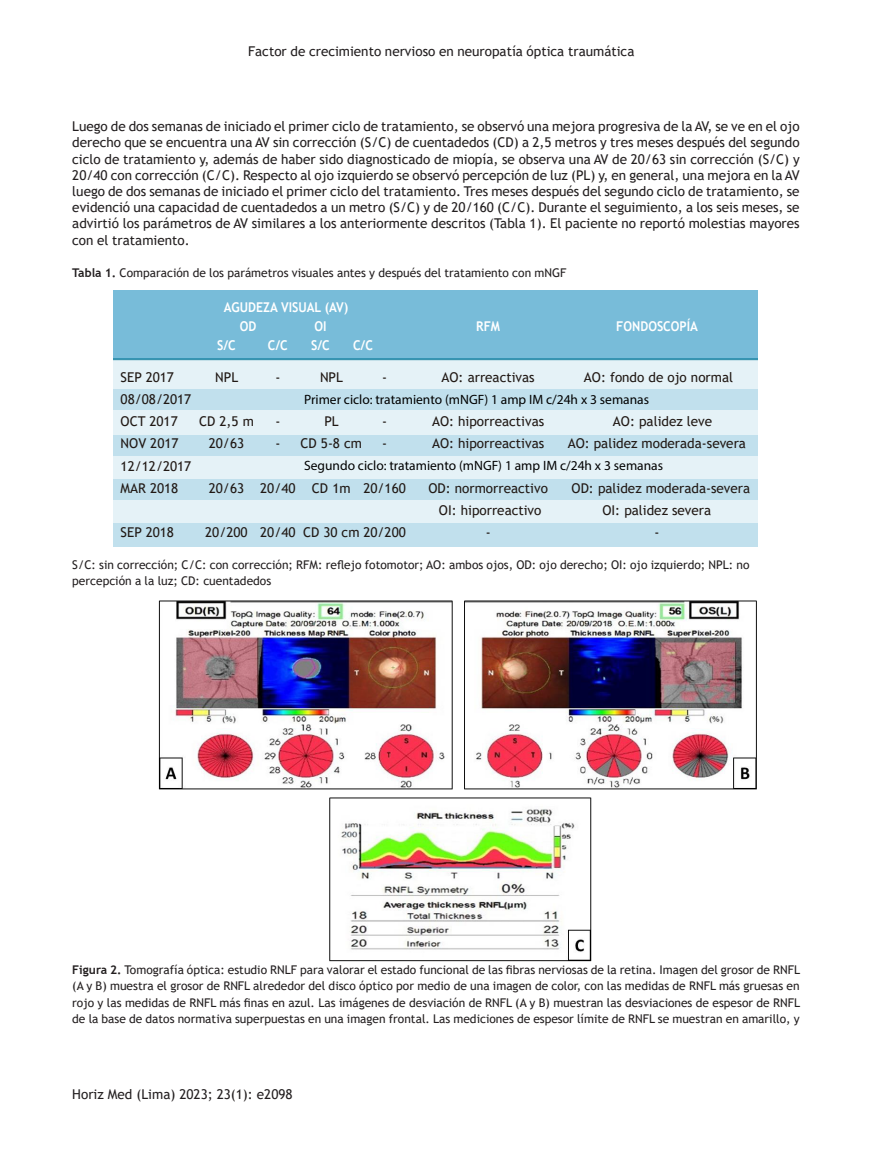
<style>
.page{position:relative;width:872px;height:1149px;background:#fff}
.page>*{position:absolute;margin:0;border:0;box-sizing:border-box;transform-origin:0 0}
.TEXTO_PRINCIPAL_HORI{font:13.5px/16.2px "Trebuchet MS";color:#231f20;text-align:justify}
.t1{font:13.5px/22.2px "Trebuchet MS";color:#211915}
.t2{font:13.5px "Myriad Pro";color:#000}
.ENCABEZADO_AUTOR{font:13.5px "Trebuchet MS";color:#231f20}
.t3{font:700 13.5px/19.2px "Trebuchet MS";color:#fff;scale:.91 1}
.LEYENDAS_cuadros{font:12px/16.2px "Trebuchet MS";color:#231f20}
.s1{font-weight:700}
</style>
<div class="page">
<div style="left:113px;top:290px;width:644px;height:257px;background:#e5f2f7"></div>
<div style="left:113px;top:388px;width:644px;height:21px;background:#c1e0ed"></div>
<div style="left:113px;top:435px;width:644px;height:20px;background:#c1e0ed"></div>
<div style="left:113px;top:479px;width:644px;height:21px;background:#c1e0ed"></div>
<div style="left:113px;top:523px;width:644px;height:24px;background:#c1e0ed"></div>
<div style="left:113px;top:290px;width:644px;height:69px;background:#78bcd9"></div>
<hr style="left:113px;top:358px;width:644px;height:2px;background:#007596">
<img style="left:158px;top:600px;width:599px;height:362px">
<p class="ENCABEZADO_AUTOR" style="left:248px;top:43px;width:388px">Factor de crecimiento nervioso en neuropatía óptica traumática</p>
<p class="TEXTO_PRINCIPAL_HORI" style="left:72px;top:118px;width:729px">Luego de dos semanas de iniciado el primer ciclo de tratamiento, se observó una mejora progresiva de la AV, se ve en el ojo derecho que se encuentra una AV sin corrección (S/C) de cuentadedos (CD) a 2,5 metros y tres meses después del segundo ciclo de tratamiento y, además de haber sido diagnosticado de miopía, se observa una AV de 20/63 sin corrección (S/C) y 20/40 con corrección (C/C). Respecto al ojo izquierdo se observó percepción de luz (PL) y, en general, una mejora en la AV luego de dos semanas de iniciado el primer ciclo del tratamiento. Tres meses después del segundo ciclo de tratamiento, se evidenció una capacidad de cuentadedos a un metro (S/C) y de 20/160 (C/C). Durante el seguimiento, a los seis meses, se advirtió los parámetros de AV similares a los anteriormente descritos (Tabla 1). El paciente no reportó molestias mayores con el tratamiento.</p>
<p class="LEYENDAS_cuadros" style="left:72px;top:264px;width:496px"><span class="s1">Tabla 1.</span> Comparación de los parámetros visuales antes y después del tratamiento con mNGF</p>
<p class="t3" style="left:240px;top:297px;width:121px;text-indent:-16px">AGUDEZA VISUAL (AV)<br>OD</p>
<p class="t3" style="left:314px;top:317px;width:15px">OI</p>
<p class="t3" style="left:476px;top:317px;width:28px">RFM</p>
<p class="t3" style="left:616px;top:317px;width:91px">FONDOSCOPÍA</p>
<p class="t3" style="left:217px;top:335px;width:22px">S/C</p>
<p class="t3" style="left:268px;top:335px;width:23px">C/C</p>
<p class="t3" style="left:311px;top:335px;width:22px">S/C</p>
<p class="t3" style="left:353px;top:335px;width:23px">C/C</p>
<p class="t1" style="left:121px;top:365px;width:72px">SEP 2017<br>08/08/2017<br>OCT 2017<br>NOV 2017<br>12/12/2017<br>MAR 2018</p>
<p class="t1" style="left:121px;top:521px;width:55px">SEP 2018</p>
<p class="t1" style="left:584px;top:365px;width:151px">AO: fondo de ojo normal</p>
<p class="t1" style="left:567px;top:410px;width:180px;text-indent:45px">AO: palidez leve<br>AO: palidez moderada-severa</p>
<p class="t1" style="left:571px;top:476px;width:180px;text-align:center">OD: palidez moderada-severa<br>OI: palidez severa<br>-</p>
<p class="t1" style="left:441px;top:365px;width:95px">AO: arreactivas</p>
<p class="t1" style="left:432px;top:410px;width:114px">AO: hiporreactivas<br>AO: hiporreactivas</p>
<p class="t1" style="left:428px;top:476px;width:121px;text-align:center">OD: normorreactivo<br>OI: hiporreactivo<br>-</p>
<p class="t1" style="left:215px;top:365px;width:24px">NPL</p>
<p class="t1" style="left:199px;top:410px;width:56px;text-align:center">CD 2,5 m<br>20/63</p>
<p class="t1" style="left:209px;top:476px;width:37px">20/63</p>
<p class="t1" style="left:205px;top:521px;width:44px">20/200</p>
<p class="t1" style="left:320px;top:365px;width:24px">NPL</p>
<p class="t1" style="left:300px;top:410px;width:63px;text-align:center">PL<br>CD 5-8 cm</p>
<p class="t1" style="left:312px;top:476px;width:40px">CD 1m</p>
<p class="t1" style="left:303px;top:521px;width:104px">CD 30 cm 20/200</p>
<p class="t1" style="left:382px;top:365px;width:6px">-</p>
<p class="t1" style="left:275px;top:365px;width:6px">-</p>
<p class="t2" style="left:304px;top:391px;width:346px">Primer ciclo: tratamiento (mNGF) 1 amp IM c/24h x 3 semanas</p>
<p class="t1" style="left:382px;top:410px;width:6px">- -</p>
<p class="t1" style="left:363px;top:476px;width:44px">20/160</p>
<p class="t1" style="left:275px;top:410px;width:6px">- -</p>
<p class="t1" style="left:260px;top:476px;width:37px">20/40</p>
<p class="t1" style="left:260px;top:521px;width:37px">20/40</p>
<p class="t2" style="left:304px;top:457px;width:360px">Segundo ciclo: tratamiento (mNGF) 1 amp IM c/24h x 3 semanas</p>
<p class="LEYENDAS_cuadros" style="left:72px;top:556px;width:679px">S/C: sin corrección; C/C: con corrección; RFM: reflejo fotomotor; AO: ambos ojos, OD: ojo derecho; OI: ojo izquierdo; NPL: no percepción a la luz; CD: cuentadedos</p>
<p class="LEYENDAS_cuadros" style="left:72px;top:961px;width:729px;text-align:justify"><span class="s1">Figura 2.</span> Tomografía óptica: estudio RNLF para valorar el estado funcional de las fibras nerviosas de la retina. Imagen del grosor de RNFL (A y B) muestra el grosor de RNFL alrededor del disco óptico por medio de una imagen de color, con las medidas de RNFL más gruesas en rojo y las medidas de RNFL más finas en azul. Las imágenes de desviación de RNFL (A y B) muestran las desviaciones de espesor de RNFL de la base de datos normativa superpuestas en una imagen frontal. Las mediciones de espesor límite de RNFL se muestran en amarillo, y</p>
<p class="TEXTO_PRINCIPAL_HORI" style="left:72px;top:1085px;width:222px">Horiz Med (Lima) 2023; 23(1): e2098</p>
</div>
